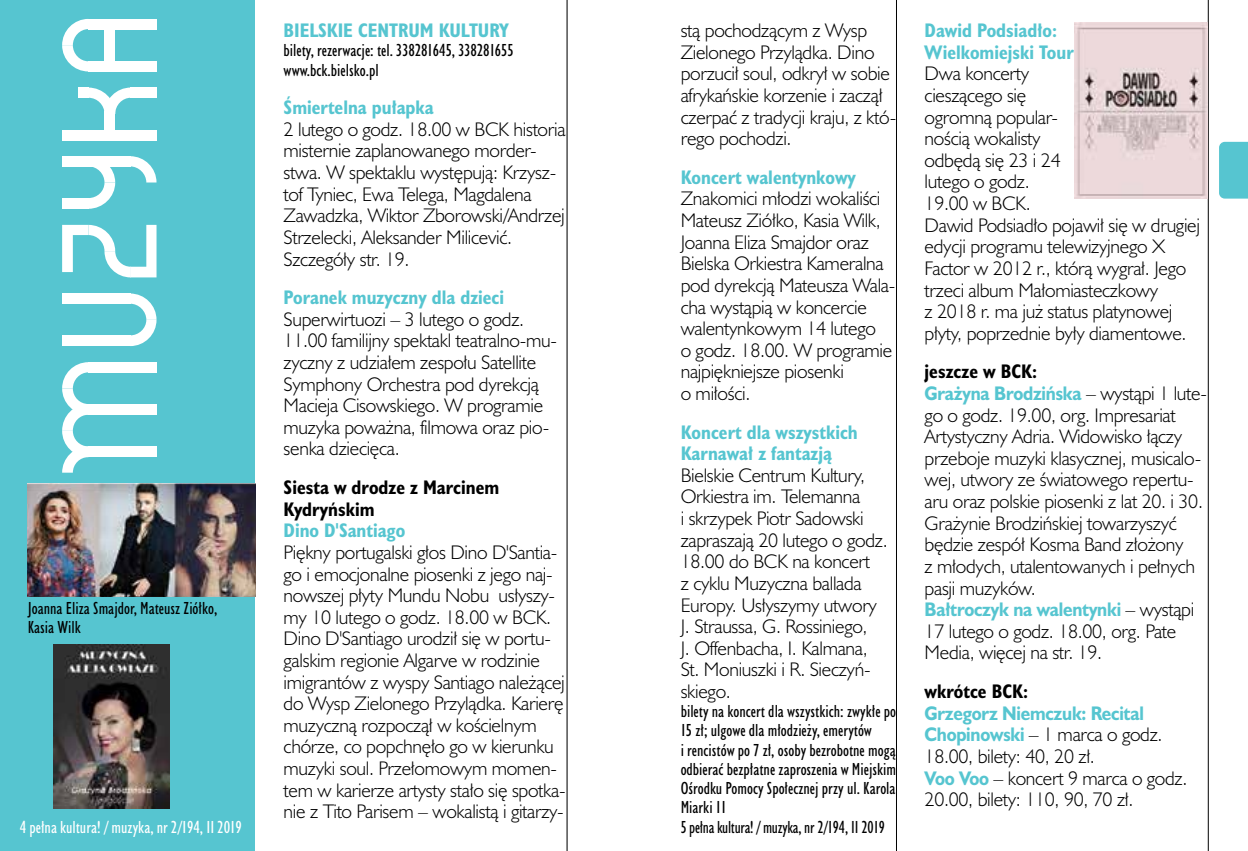
<style>
.page{position:relative;width:1248px;height:851px;background:#fff}
.page>*{position:absolute;margin:0;border:0;box-sizing:border-box;transform-origin:0 0}
.t1{font:300 18px/21.6px "Humanst 521 Lt PL";letter-spacing:-.015em;color:#000}
.t2{font:700 18px/21.6px "Humanst 521 Cn PL";color:#56c5d0}
.t3{font:700 18px "Humanst 521 PL";letter-spacing:-.015em;color:#56c5d0;scale:.9 1}
.t4{font:700 18px/21.6px "Humanst 521 Cn PL";color:#000}
.t5{font:16px/19.2px "Humanst 521 Cn PL";color:#000}
.t6{font:16px "Humanst 521 Cn PL";color:#fff}
.t7{font:16px "Humanst 521 Cn PL";color:#000;scale:.95 1}
.s1{font-family:"Humanst 521 Lt PL";font-weight:300;color:#000}
.s2{font-family:"Humanst 521 PL";font-weight:700;color:#56c5d0}
</style>
<div class="page">
<hr style="left:1207px;top:0;width:1px;height:850px;background:#000">
<hr style="left:896px;top:0;width:1px;height:850px;background:#000">
<div style="left:1219px;top:142px;width:28px;height:56px;background:#56c5d0"></div>
<div style="left:0;top:0;width:255px;height:850px;background:#56c5d0"></div>
<div style="left:88px;top:446px;width:68px;height:11px;background:#fff"></div>
<div style="left:88px;top:404px;width:68px;height:10px;background:#fff"></div>
<div style="left:88px;top:362px;width:68px;height:10px;background:#fff"></div>
<svg style="left:62px;top:362px;width:26px;height:110px"></svg>
<svg style="left:62px;top:225px;width:94px;height:52px"></svg>
<svg style="left:88px;top:166px;width:27px;height:43px"></svg>
<svg style="left:88px;top:88px;width:43px;height:26px"></svg>
<div style="left:62px;top:335px;width:69px;height:11px;background:#fff"></div>
<div style="left:62px;top:293px;width:69px;height:11px;background:#fff"></div>
<svg style="left:131px;top:293px;width:25px;height:53px"></svg>
<div style="left:62px;top:198px;width:26px;height:11px;background:#fff"></div>
<div style="left:78px;top:88px;width:10px;height:10px;background:#fff"></div>
<div style="left:104px;top:111px;width:11px;height:26px;background:#fff"></div>
<div style="left:88px;top:61px;width:68px;height:10px;background:#fff"></div>
<div style="left:88px;top:19px;width:68px;height:10px;background:#fff"></div>
<svg style="left:62px;top:19px;width:26px;height:52px"></svg>
<div style="left:104px;top:25px;width:11px;height:38px;background:#fff"></div>
<div style="left:131px;top:88px;width:26px;height:10px;background:#fff"></div>
<div style="left:62px;top:156px;width:69px;height:10px;background:#fff"></div>
<svg style="left:130px;top:156px;width:26px;height:26px"></svg>
<div style="left:62px;top:130px;width:95px;height:10px;background:#fff"></div>
<hr style="left:566px;top:0;width:1px;height:850px;background:#000">
<img style="left:28px;top:483px;width:227px;height:113px">
<img style="left:54px;top:644px;width:115px;height:164px">
<img style="left:1074px;top:23px;width:133px;height:175px">
<p class="t2" style="left:283px;top:19px;width:226px">BIELSKIE CENTRUM KULTURY</p>
<p class="t5" style="left:283px;top:41px;width:232px">bilety, rezerwacje: tel. 338281645, 338281655 www.bck.bielsko.pl</p>
<p class="t2" style="left:283px;top:96px;width:151px">Śmiertelna pułapka</p>
<p class="t1" style="left:283px;top:118px;width:283px">2 lutego o godz. 18.00 w BCK historia misternie zaplanowanego morder&shy;stwa. W spektaklu występują: Krzysz&shy;tof Tyniec, Ewa Telega, Magdalena Zawadzka, Wiktor Zborowski/Andrzej Strzelecki, Aleksander Milicević.<br>Szczegóły str. 19.</p>
<p class="t2" style="left:283px;top:286px;width:222px">Poranek muzyczny dla dzieci</p>
<p class="t1" style="left:283px;top:308px;width:275px">Superwirtuozi – 3 lutego o godz.<br>11.00 familijny spektakl teatralno-mu&shy;zyczny z udziałem zespołu Satellite<br>Symphony Orchestra pod dyrekcją<br>Macieja Cisowskiego. W programie muzyka poważna, filmowa oraz pio&shy;senka dziecięca.</p>
<p class="t4" style="left:283px;top:476px;width:217px">Siesta w drodze z Marcinem<br>Kydryńskim</p>
<p class="t2" style="left:283px;top:519px;width:123px">Dino D'Santiago</p>
<p class="t1" style="left:283px;top:541px;width:283px">Piękny portugalski głos Dino D'Santia&shy;go i emocjonalne piosenki z jego naj&shy;nowszej płyty Mundu Nobu usłyszy&shy;my 10 lutego o godz. 18.00 w BCK.<br>Dino D'Santiago urodził się w portu&shy;galskim regionie Algarve w rodzinie imigrantów z wyspy Santiago należącej do Wysp Zielonego Przylądka. Karierę muzyczną rozpoczął w kościelnym chórze, co popchnęło go w kierunku muzyki soul. Przełomowym momen&shy;tem w karierze artysty stało się spotka&shy;nie z Tito Parisem – wokalistą i gitarzy-</p>
<p class="t1" style="left:680px;top:19px;width:217px">stą pochodzącym z Wysp<br>Zielonego Przylądka. Dino porzucił soul, odkrył w sobie afrykańskie korzenie i zaczął czerpać z tradycji kraju, z któ&shy;rego pochodzi.</p>
<p class="t2" style="left:680px;top:166px;width:177px">Koncert walentynkowy</p>
<p class="t1" style="left:680px;top:187px;width:216px">Znakomici młodzi wokaliści<br>Mateusz Ziółko, Kasia Wilk,<br>Joanna Eliza Smajdor oraz<br>Bielska Orkiestra Kameralna pod dyrekcją Mateusza Wala&shy;cha wystąpią w koncercie walentynkowym 14 lutego<br>o godz. 18.00. W programie najpiękniejsze piosenki<br>o miłości.</p>
<p class="t2" style="left:680px;top:420px;width:178px">Koncert dla wszystkich<br>Karnawał z fantazją</p>
<p class="t1" style="left:680px;top:464px;width:208px">Bielskie Centrum Kultury,<br>Orkiestra im. Telemanna<br>i skrzypek Piotr Sadowski zapraszają 20 lutego o godz.<br>18.00 do BCK na koncert<br>z cyklu Muzyczna ballada<br>Europy. Usłyszymy utwory<br>J. Straussa, G. Rossiniego,<br>J. Offenbacha, I. Kalmana,<br>St. Moniuszki i R. Sieczyń&shy;skiego.</p>
<p class="t5" style="left:680px;top:701px;width:217px">bilety na koncert dla wszystkich: zwykłe po 15 zł; ulgowe dla młodzieży, emerytów<br>i rencistów po 7 zł, osoby bezrobotne mogą odbierać bezpłatne zaproszenia w Miejskim Ośrodku Pomocy Społecznej przy ul. Karola Miarki 11</p>
<p class="t5" style="left:28px;top:598px;width:191px">Joanna Eliza Smajdor, Mateusz Ziółko,<br>Kasia Wilk</p>
<p class="t6" style="left:20px;top:816px;width:223px">4 pełna kultura! / muzyka, nr 2/194, II 2019</p>
<p class="t7" style="left:680px;top:816px;width:216px">5 pełna kultura! / muzyka, nr 2/194, II 2019</p>
<p class="t2" style="left:924px;top:19px;width:151px">Dawid Podsiadło:<br>Wielkomiejski Tour</p>
<p class="t1" style="left:924px;top:62px;width:277px">Dwa koncerty<br>cieszącego się<br>ogromną popular-<br>nością wokalisty<br>odbędą się 23 i 24<br>lutego o godz.<br>19.00 w BCK.<br>Dawid Podsiadło pojawił się w drugiej edycji programu telewizyjnego X<br>Factor w 2012 r., którą wygrał. Jego trzeci album Małomiasteczkowy<br>z 2018 r. ma już status platynowej płyty, poprzednie były diamentowe.</p>
<p class="t4" style="left:924px;top:360px;width:114px">jeszcze w BCK:</p>
<p class="t3" style="left:924px;top:381px;width:315px">Grażyna Brodzińska <span class="s1">– wystąpi 1 lute-</span></p>
<p class="t1" style="left:924px;top:403px;width:280px">go o godz. 19.00, org. Impresariat Artystyczny Adria. Widowisko łączy przeboje muzyki klasycznej, musicalo&shy;wej, utwory ze światowego repertu&shy;aru oraz polskie piosenki z lat 20. i 30.<br>Grażynie Brodzińskiej towarzyszyć będzie zespół Kosma Band złożony<br>z młodych, utalentowanych i pełnych pasji muzyków.</p>
<p class="t3" style="left:924px;top:597px;width:301px">Bałtroczyk na walentynki <span class="s1">– wystąpi</span></p>
<p class="t1" style="left:924px;top:619px;width:253px">17 lutego o godz. 18.00, org. Pate<br>Media, więcej na str. 19.</p>
<p class="t4" style="left:924px;top:680px;width:105px">wkrótce BCK:</p>
<p class="t3" style="left:924px;top:700px;width:245px">Grzegorz Niemczuk: Recital</p>
<p class="t1" style="left:924px;top:723px;width:264px"><span class="s2">Chopinowski</span> – 1 marca o godz.<br>18.00, bilety: 40, 20 zł.<br><span class="s2">Voo Voo</span> – koncert 9 marca o godz.<br>20.00, bilety: 110, 90, 70 zł.</p>
</div>
